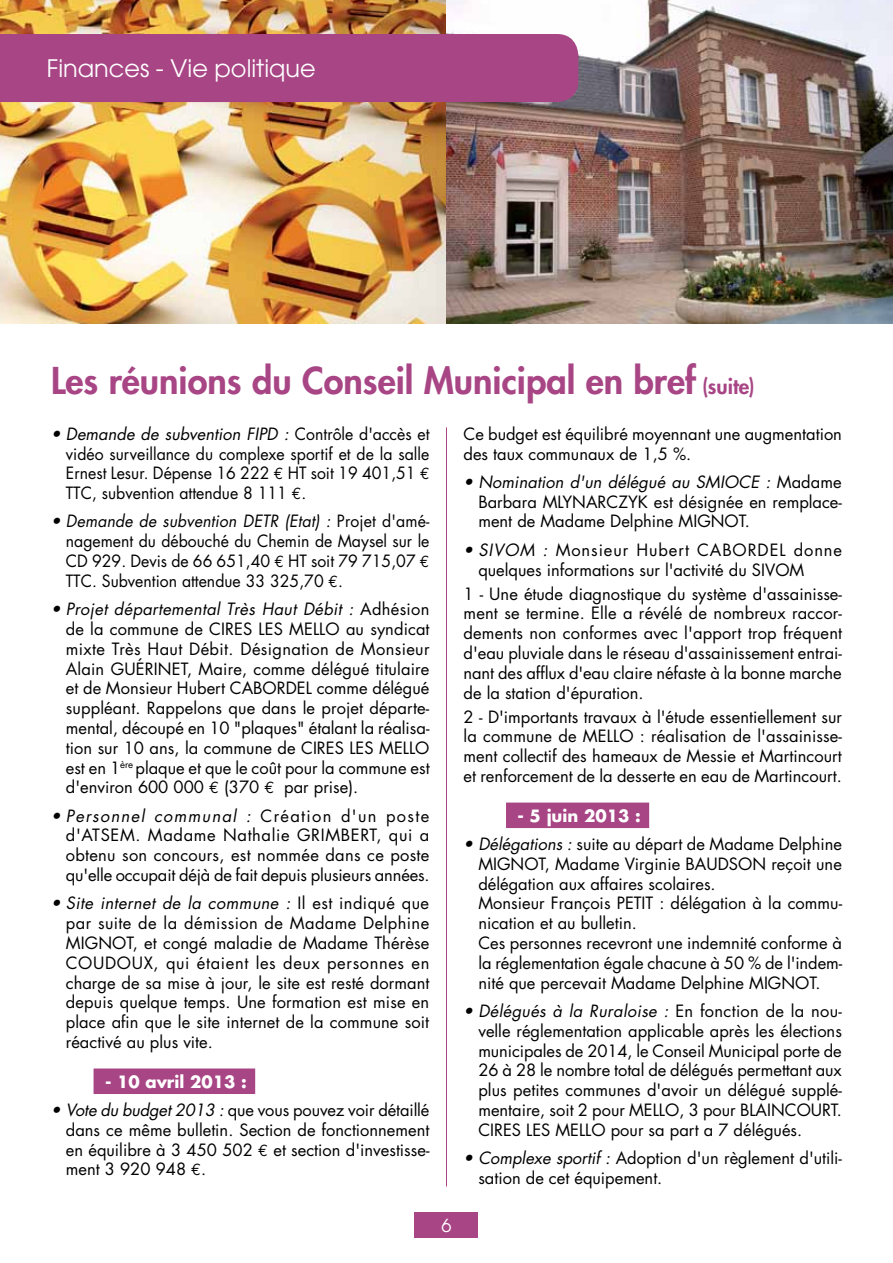
<style>
.page{position:relative;width:893px;height:1263px;background:#fff}
.page>*{position:absolute;margin:0;border:0;box-sizing:border-box;transform-origin:0 0}
.t1{font:800 36px "Futura";color:#a84585}
.t2{font:24px "Avant Garde";color:#fff}
.t3{font:18px "Avant Garde";color:#fff}
.t4{font:16.5px/19.8px "Futura";color:#000;text-align:justify}
.t5{font:16.5px/19.8px "Futura";color:#000;text-align:justify;scale:.96 1}
.t6{font:700 16.5px "Futura";color:#fff}
.s1{font-size:21px}
.s2{font-style:italic}
.s3{font-family:"Euro Mono"}
</style>
<div class="page">
<img style="left:0;top:0;width:893px;height:323px">
<div style="left:415px;top:1212px;width:63px;height:25px;background:#a84585"></div>
<div style="left:0;top:34px;width:578px;height:68px;background:#a84585"></div>
<div style="left:94px;top:1068px;width:161px;height:26px;background:#a84585"></div>
<div style="left:506px;top:802px;width:143px;height:26px;background:#a84585"></div>
<hr style="left:446px;top:427px;width:1px;height:759px;background:#a84585">
<h2 class="t2" style="left:47px;top:54px;width:271px">Finances - Vie politique</h2>
<h1 class="t1" style="left:51px;top:357px;width:705px">Les réunions du Conseil Municipal en bref <span class="s1">(suite)</span></h1>
<p class="t5" style="left:66px;top:423px;width:380px;text-indent:-15px"><span class="s2">• Demande de subvention FIPD :</span> Contrôle d'accès et vidéo surveillance du complexe sportif et de la salle Ernest Lesur. Dépense 16 222 <span class="s3">E</span> HT soit 19 401,51 <span class="s3">E </span>TTC, subvention attendue 8 111 <span class="s3">E</span>.</p>
<p class="t5" style="left:66px;top:511px;width:380px;text-indent:-15px"><span class="s2">• Demande de subvention DETR (Etat) :</span> Projet d'amé&shy;nagement du débouché du Chemin de Maysel sur le CD 929. Devis de 66 651,40 <span class="s3">E</span> HT soit 79 715,07 <span class="s3">E </span>TTC. Subvention attendue 33 325,70 <span class="s3">E</span>.</p>
<p class="t4" style="left:66px;top:599px;width:365px;text-indent:-15px"><span class="s2">• Projet départemental Très Haut Débit :</span> Adhésion de la commune de CIRES LES MELLO au syndicat mixte Très Haut Débit. Désignation de Monsieur Alain GUÉRINET, Maire, comme délégué titulaire et de Monsieur Hubert CABORDEL comme délégué suppléant. Rappelons que dans le projet départe&shy;mental, découpé en 10 "plaques" étalant la réalisa&shy;tion sur 10 ans, la commune de CIRES LES MELLO est en 1<sup>ère</sup> plaque et que le coût pour la commune est d'environ 600 000 <span class="s3">E</span> (370 <span class="s3">E</span> par prise).</p>
<p class="t4" style="left:66px;top:805px;width:365px;text-indent:-15px"><span class="s2">• Personnel communal :</span> Création d'un poste d'ATSEM. Madame Nathalie GRIMBERT, qui a obtenu son concours, est nommée dans ce poste qu'elle occupait déjà de fait depuis plusieurs années.</p>
<p class="t4" style="left:66px;top:893px;width:365px;text-indent:-15px"><span class="s2">• Site internet de la commune :</span> Il est indiqué que par suite de la démission de Madame Delphine MIGNOT, et congé maladie de Madame Thérèse COUDOUX, qui étaient les deux personnes en charge de sa mise à jour, le site est resté dormant depuis quelque temps. Une formation est mise en place afin que le site internet de la commune soit réactivé au plus vite.</p>
<p class="t6" style="left:105px;top:1070px;width:143px">- 10 avril 2013 :</p>
<p class="t4" style="left:66px;top:1100px;width:365px;text-indent:-15px"><span class="s2">• Vote du budget 2013 :</span> que vous pouvez voir détaillé dans ce même bulletin. Section de fonctionnement en équilibre à 3 450 502 <span class="s3">E</span> et section d'investisse&shy;ment 3 920 948 <span class="s3">E</span>.</p>
<p class="t4" style="left:463px;top:423px;width:380px">Ce budget est équilibré moyennant une augmentation des taux communaux de 1,5 %.</p>
<p class="t4" style="left:478px;top:472px;width:365px;text-indent:-15px"><span class="s2">• Nomination d'un délégué au SMIOCE :</span> Madame Barbara MLYNARCZYK est désignée en remplace&shy;ment de Madame Delphine MIGNOT.</p>
<p class="t4" style="left:478px;top:539px;width:365px;text-indent:-15px"><span class="s2">• SIVOM :</span> Monsieur Hubert CABORDEL donne quelques informations sur l'activité du SIVOM</p>
<p class="t4" style="left:463px;top:583px;width:380px">1 - Une étude diagnostique du système d'assainisse&shy;ment se termine. Elle a révélé de nombreux raccor&shy;dements non conformes avec l'apport trop fréquent d'eau pluviale dans le réseau d'assainissement entrai&shy;nant des afflux d'eau claire néfaste à la bonne marche de la station d'épuration.</p>
<p class="t4" style="left:463px;top:706px;width:380px">2 - D'importants travaux à l'étude essentiellement sur la commune de MELLO : réalisation de l'assainisse&shy;ment collectif des hameaux de Messie et Martincourt et renforcement de la desserte en eau de Martincourt.</p>
<p class="t6" style="left:517px;top:804px;width:125px">- 5 juin 2013 :</p>
<p class="t4" style="left:478px;top:834px;width:365px;text-align:left;text-indent:-15px"><span class="s2">• Délégations :</span> suite au départ de Madame Delphine MIGNOT, Madame Virginie BAUDSON reçoit une délégation aux affaires scolaires.<br>Monsieur François PETIT : délégation à la commu&shy;nication et au bulletin.<br>Ces personnes recevront une indemnité conforme à la réglementation égale chacune à 50 % de l'indem&shy;nité que percevait Madame Delphine MIGNOT.</p>
<p class="t4" style="left:478px;top:1001px;width:365px;text-indent:-15px"><span class="s2">• Délégués à la Ruraloise :</span> En fonction de la nou&shy;velle réglementation applicable après les élections municipales de 2014, le Conseil Municipal porte de 26 à 28 le nombre total de délégués permettant aux plus petites communes d'avoir un délégué supplé&shy;mentaire, soit 2 pour MELLO, 3 pour BLAINCOURT.<br>CIRES LES MELLO pour sa part a 7 délégués.</p>
<p class="t4" style="left:478px;top:1148px;width:365px;text-indent:-15px"><span class="s2">• Complexe sportif :</span> Adoption d'un règlement d'utili&shy;sation de cet équipement.</p>
<p class="t3" style="left:441px;top:1214px;width:11px">6</p>
</div>
